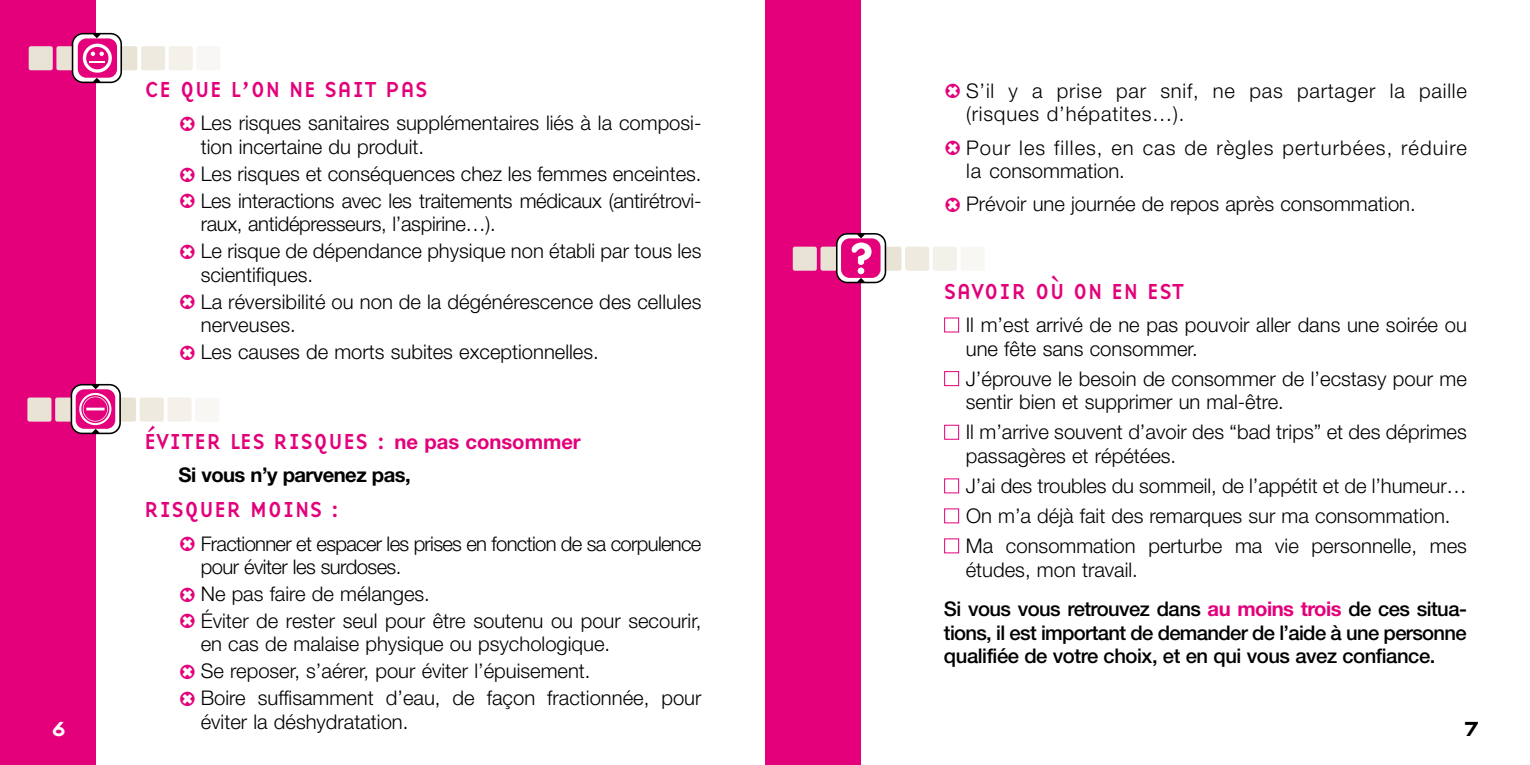
<style>
.page{position:relative;width:1530px;height:765px;background:#fff}
.page>*{position:absolute;margin:0;border:0;box-sizing:border-box;transform-origin:0 0}
.t1{font:27px "Base Nine Small Caps";color:#fff}
.t2{font:27px "Base Nine Small Caps";color:#000}
.t3{font:22.5px "Base Nine Small Caps";color:#e3007a}
.t4{font:300 20.25px/26.8px "Helvetica Neue";color:#000}
.t5{font:500 20.25px/23.6px "Helvetica Neue";letter-spacing:-.02em;color:#000;text-align:justify}
.t6{font:300 20.25px/23.6px "Helvetica Neue";letter-spacing:-.035em;color:#000}
.t7{font:300 20.25px/23.6px "Helvetica Neue";letter-spacing:.04em;color:#000}
.t8{font:300 20.25px/23.6px "Helvetica Neue";letter-spacing:.05em;color:#000}
.t9{font:700 20.25px "Helvetica Neue";letter-spacing:-.03em;color:#000}
.s1{color:#fff}
.s2{font-weight:700;color:#e3007a}
.s3{font-family:"Helvetica Neue";font-weight:700;font-size:20.25px}
</style>
<div class="page">
<div style="left:0;top:0;width:96px;height:765px;background:#e3007a"></div>
<div style="left:765px;top:0;width:96px;height:765px;background:#e3007a"></div>
<div style="left:112px;top:398px;width:24px;height:24px;background:#e8e3d5;border-radius:2px"></div>
<div style="left:55px;top:398px;width:24px;height:24px;background:#e8e3d5;border-radius:2px"></div>
<div style="left:27px;top:398px;width:25px;height:24px;background:#e8e3d5;border-radius:2px"></div>
<div style="left:140px;top:398px;width:24px;height:24px;background:#eeeadf;border-radius:2px"></div>
<div style="left:167px;top:398px;width:25px;height:24px;background:#f4f1ea;border-radius:2px"></div>
<div style="left:195px;top:398px;width:24px;height:24px;background:#f9f7f4;border-radius:2px"></div>
<svg style="left:71px;top:384px;width:50px;height:50px"></svg>
<div style="left:877px;top:247px;width:24px;height:24px;background:#e8e3d5;border-radius:2px"></div>
<div style="left:821px;top:247px;width:24px;height:24px;background:#e8e3d5;border-radius:2px"></div>
<div style="left:793px;top:247px;width:24px;height:24px;background:#e8e3d5;border-radius:2px"></div>
<div style="left:905px;top:247px;width:24px;height:24px;background:#eeeadf;border-radius:2px"></div>
<div style="left:933px;top:247px;width:24px;height:24px;background:#f4f1ea;border-radius:2px"></div>
<div style="left:961px;top:247px;width:24px;height:24px;background:#f9f7f4;border-radius:2px"></div>
<svg style="left:836px;top:233px;width:50px;height:50px"></svg>
<div style="left:113px;top:46px;width:24px;height:24px;background:#e8e3d5;border-radius:2px"></div>
<div style="left:56px;top:46px;width:25px;height:24px;background:#e8e3d5;border-radius:2px"></div>
<div style="left:29px;top:46px;width:24px;height:24px;background:#e8e3d5;border-radius:2px"></div>
<div style="left:141px;top:46px;width:24px;height:24px;background:#eeeadf;border-radius:2px"></div>
<div style="left:169px;top:46px;width:24px;height:24px;background:#f4f1ea;border-radius:2px"></div>
<div style="left:196px;top:46px;width:25px;height:24px;background:#f9f7f4;border-radius:2px"></div>
<svg style="left:72px;top:33px;width:50px;height:50px"></svg>
<p class="t3" style="left:144px;top:76px;width:285px">CE QUE L’ON NE SAIT PAS</p>
<p class="t4" style="left:201px;top:113px;width:502px;line-height:23.6px;text-indent:-22px"><sub>C</sub> Les risques sanitaires supplémentaires liés à la composi&shy;tion incertaine du produit.</p>
<p class="t4" style="left:179px;top:162px;width:524px"><sub>C</sub> Les risques et conséquences chez les femmes enceintes.<br><sub>C</sub> Les interactions avec les traitements médicaux (antirétrovi-</p>
<p class="t4" style="left:179px;top:213px;width:524px;text-indent:22px">raux, antidépresseurs, l’aspirine…).<br><sub>C</sub> Le risque de dépendance physique non établi par tous les</p>
<p class="t4" style="left:179px;top:263px;width:524px;text-indent:22px">scientifiques.<br><sub>C</sub> La réversibilité ou non de la dégénérescence des cellules</p>
<p class="t4" style="left:179px;top:313px;width:422px;text-indent:22px">nerveuses.<br><sub>C</sub> Les causes de morts subites exceptionnelles.</p>
<p class="t7" style="left:966px;top:81px;width:502px;text-indent:-22px"><sub>C</sub> S’il y a prise par snif, ne pas partager la paille (risques d’hépatites…).</p>
<p class="t8" style="left:966px;top:137px;width:502px;text-indent:-22px"><sub>C</sub> Pour les filles, en cas de règles perturbées, réduire la consommation.</p>
<p class="t4" style="left:944px;top:193px;width:473px"><sub>C</sub> Prévoir une journée de repos après consommation.</p>
<p class="t3" style="left:944px;top:278px;width:242px">SAVOIR OÙ ON EN EST</p>
<p class="t4" style="left:966px;top:315px;width:503px;line-height:23.6px;text-indent:-22px"><span class="s1">■</span> Il m’est arrivé de ne pas pouvoir aller dans une soirée ou une fête sans consommer.</p>
<p class="t4" style="left:966px;top:369px;width:503px;line-height:23.6px;text-indent:-22px"><span class="s1">■</span> J’éprouve le besoin de consommer de l’ecstasy pour me sentir bien et supprimer un mal-être.</p>
<p class="t4" style="left:966px;top:422px;width:503px;line-height:23.6px;text-indent:-22px"><span class="s1">■</span> Il m’arrive souvent d’avoir des “bad trips” et des déprimes passagères et répétées.</p>
<p class="t4" style="left:944px;top:474px;width:524px"><span class="s1">■</span> J’ai des troubles du sommeil, de l’appétit et de l’humeur…</p>
<p class="t4" style="left:944px;top:504px;width:508px"><span class="s1">■</span> On m’a déjà fait des remarques sur ma consommation.</p>
<p class="t4" style="left:966px;top:536px;width:503px;line-height:23.6px;text-indent:-22px"><span class="s1">■</span> Ma consommation perturbe ma vie personnelle, mes études, mon travail.</p>
<p class="t5" style="left:944px;top:599px;width:524px">Si vous vous retrouvez dans <span class="s2">au moins trois</span> de ces situa&shy;tions, il est important de demander de l’aide à une personne qualifiée de votre choix, et en qui vous avez confiance.</p>
<p class="t3" style="left:144px;top:428px;width:438px">ÉVITER LES RISQUES : <span class="s3">ne pas consommer</span></p>
<p class="t9" style="left:179px;top:467px;width:234px">Si vous n’y parvenez pas,</p>
<p class="t3" style="left:144px;top:496px;width:198px">RISQUER MOINS :</p>
<p class="t6" style="left:201px;top:533px;width:502px;text-indent:-22px"><sub>C</sub> Fractionner et espacer les prises en fonction de sa corpulence pour éviter les surdoses.</p>
<p class="t4" style="left:179px;top:582px;width:524px"><sub>C</sub> Ne pas faire de mélanges.<br><sub>C</sub> Éviter de rester seul pour être soutenu ou pour secourir,</p>
<p class="t4" style="left:179px;top:633px;width:524px;text-indent:22px">en cas de malaise physique ou psychologique.<br><sub>C</sub> Se reposer, s’aérer, pour éviter l’épuisement.<br><sub>C</sub> Boire suffisamment d’eau, de façon fractionnée, pour</p>
<p class="t4" style="left:201px;top:710px;width:209px">éviter la déshydratation.</p>
<h1 class="t1" style="left:50px;top:711px;width:20px">6</h1>
<h1 class="t2" style="left:1463px;top:711px;width:20px">7</h1>
</div>
